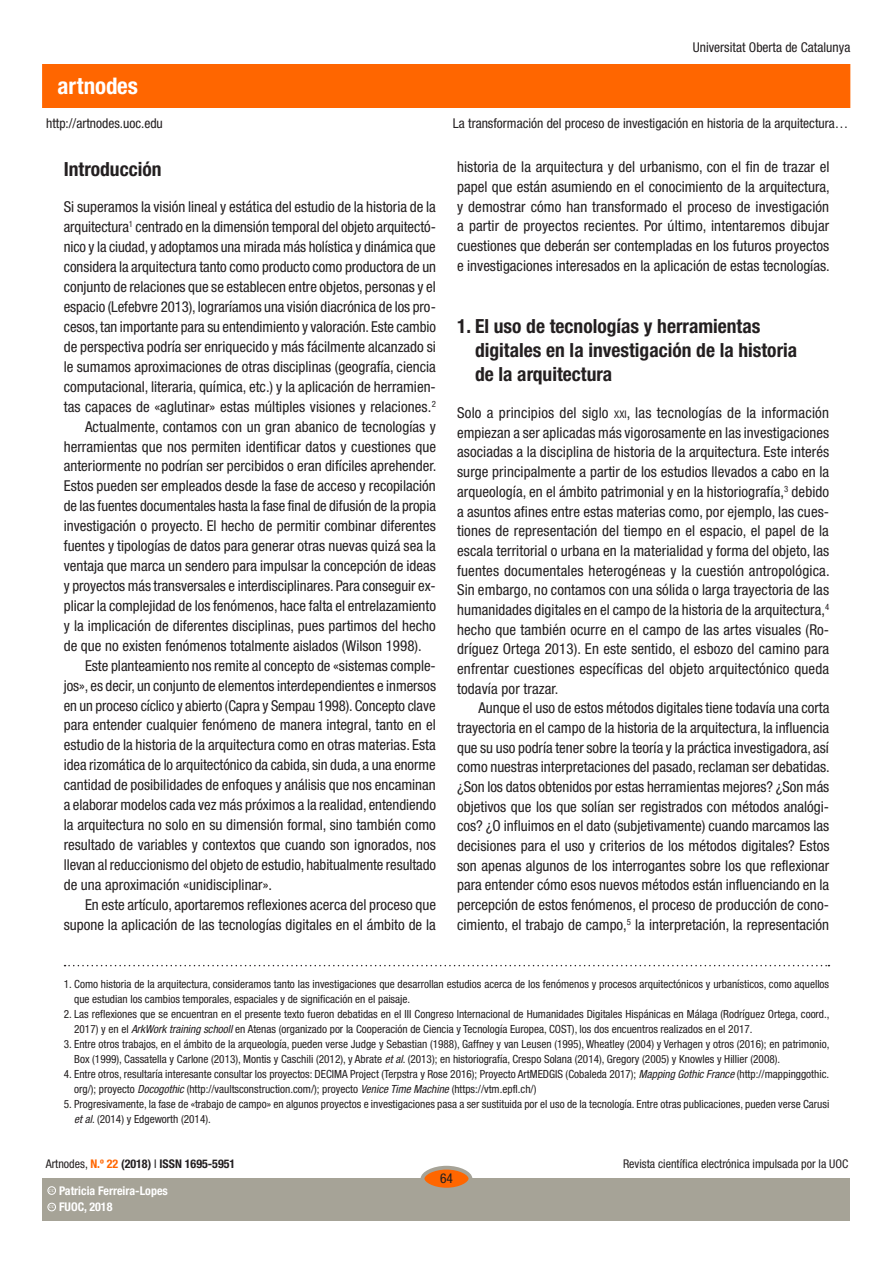
<style>
.page{position:relative;width:893px;height:1263px;background:#fff}
.page>*{position:absolute;margin:0;border:0;box-sizing:border-box;transform-origin:0 0}
.t1{font:700 condensed 22.95px "Helvetica Neue LT Std";color:#fff}
.SUBTITOLS{font:700 condensed 19.5px/24.2px "Helvetica Neue LT Std";color:#231f20}
.text_general{font:condensed 15px/20px "Helvetica Neue LT Std";color:#231f20;text-align:justify}
.text_general_primerp{font:condensed 15px/19.6px "Helvetica Neue LT Std";letter-spacing:.005em;color:#231f20;text-align:justify}
.t2{font:condensed 13.5px "Helvetica Neue LT Std";color:#231f20}
.t3{font:condensed 12px "Helvetica Neue LT Std";color:#231f20}
.t4{font:700 condensed 12px "Helvetica Neue LT Std";color:#231f20}
.t5{font:700 condensed 12px "Helvetica Neue LT Std";color:#fff}
._05_NOTASRESTO{font:condensed 11.25px/15px "Helvetica Neue LT Std";color:#231f20}
._04_NOTAS1{font:condensed 11.25px/15px "Helvetica Neue LT Std";color:#231f20}
.t6{font:600 3.9px "Adobe Caslon Pro";color:#fff}
.s1{font-size:10.5px}
.s2{font-style:italic}
.s3{font-weight:400}
.s4{color:#f60}
</style>
<div class="page">
<div style="left:43px;top:65px;width:807px;height:42px;background:#f60"></div>
<div style="left:43px;top:1178px;width:807px;height:42px;background:#a6a397"></div>
<div style="left:422px;top:1168px;width:48px;height:21px;background:#f60;border-radius:50%"></div>
<div style="left:421px;top:1166px;width:51px;height:25px;border:4px solid #a6a397;border-radius:50%"></div>
<div style="left:48px;top:1203px;width:8px;height:8px;border:1px solid #fff;border-radius:50%"></div>
<div style="left:48px;top:1186px;width:8px;height:8px;border:1px solid #fff;border-radius:50%"></div>
<svg style="left:65px;top:965px;width:764px;height:1px"></svg>
<h1 class="t1" style="left:58px;top:72px;width:82px">artnodes</h1>
<p class="t2" style="left:46px;top:115px;width:118px">http://artnodes.uoc.edu</p>
<p class="SUBTITOLS" style="left:64px;top:156px;width:99px">Introducción</p>
<p class="text_general_primerp" style="left:64px;top:197px;width:374px">Si superamos la visión lineal y estática del estudio de la historia de la arquitectura<sup>1</sup> centrado en la dimensión temporal del objeto arquitectó&shy;nico y la ciudad, y adoptamos una mirada más holística y dinámica que considera la arquitectura tanto como producto como productora de un conjunto de relaciones que se establecen entre objetos, personas y el espacio (Lefebvre 2013), lograríamos una visión diacrónica de los pro&shy;cesos, tan importante para su entendimiento y valoración. Este cambio de perspectiva podría ser enriquecido y más fácilmente alcanzado si le sumamos aproximaciones de otras disciplinas (geografía, ciencia computacional, literaria, química, etc.) y la aplicación de herramien&shy;tas capaces de «aglutinar» estas múltiples visiones y relaciones.<sup>2</sup></p>
<p class="text_general" style="left:64px;top:416px;width:374px;text-indent:21px">Actualmente, contamos con un gran abanico de tecnologías y herramientas que nos permiten identificar datos y cuestiones que anteriormente no podrían ser percibidos o eran difíciles aprehender.<br>Estos pueden ser empleados desde la fase de acceso y recopilación de las fuentes documentales hasta la fase final de difusión de la propia investigación o proyecto. El hecho de permitir combinar diferentes fuentes y tipologías de datos para generar otras nuevas quizá sea la ventaja que marca un sendero para impulsar la concepción de ideas y proyectos más transversales e interdisciplinares. Para conseguir ex&shy;plicar la complejidad de los fenómenos, hace falta el entrelazamiento y la implicación de diferentes disciplinas, pues partimos del hecho de que no existen fenómenos totalmente aislados (Wilson 1998).</p>
<p class="text_general" style="left:64px;top:655px;width:374px;text-indent:21px">Este planteamiento nos remite al concepto de «sistemas comple&shy;jos», es decir, un conjunto de elementos interdependientes e inmersos en un proceso cíclico y abierto (Capra y Sempau 1998). Concepto clave para entender cualquier fenómeno de manera integral, tanto en el estudio de la historia de la arquitectura como en otras materias. Esta idea rizomática de lo arquitectónico da cabida, sin duda, a una enorme cantidad de posibilidades de enfoques y análisis que nos encaminan a elaborar modelos cada vez más próximos a la realidad, entendiendo la arquitectura no solo en su dimensión formal, sino también como resultado de variables y contextos que cuando son ignorados, nos llevan al reduccionismo del objeto de estudio, habitualmente resultado de una aproximación «unidisciplinar».</p>
<p class="text_general" style="left:64px;top:894px;width:374px;text-align:right">En este artículo, aportaremos reflexiones acerca del proceso que supone la aplicación de las tecnologías digitales en el ámbito de la</p>
<p class="t2" style="left:693px;top:40px;width:159px">Universitat Oberta de Catalunya</p>
<p class="t2" style="left:453px;top:115px;width:397px">La transformación del proceso de investigación en historia de la arquitectura…</p>
<p class="text_general" style="left:457px;top:157px;width:374px">historia de la arquitectura y del urbanismo, con el fin de trazar el papel que están asumiendo en el conocimiento de la arquitectura, y demostrar cómo han transformado el proceso de investigación a partir de proyectos recientes. Por último, intentaremos dibujar cuestiones que deberán ser contempladas en los futuros proyectos e investigaciones interesados en la aplicación de estas tecnologías.</p>
<p class="SUBTITOLS" style="left:475px;top:314px;width:324px;text-indent:-18px">1. El uso de tecnologías y herramientas digitales en la investigación de la historia de la arquitectura</p>
<p class="text_general_primerp" style="left:457px;top:403px;width:374px">Solo a principios del siglo <span class="s1">xxi</span>, las tecnologías de la información empiezan a ser aplicadas más vigorosamente en las investigaciones asociadas a la disciplina de historia de la arquitectura. Este interés surge principalmente a partir de los estudios llevados a cabo en la arqueología, en el ámbito patrimonial y en la historiografía,<sup>3</sup> debido a asuntos afines entre estas materias como, por ejemplo, las cues&shy;tiones de representación del tiempo en el espacio, el papel de la escala territorial o urbana en la materialidad y forma del objeto, las fuentes documentales heterogéneas y la cuestión antropológica.<br>Sin embargo, no contamos con una sólida o larga trayectoria de las humanidades digitales en el campo de la historia de la arquitectura,<sup>4 </sup>hecho que también ocurre en el campo de las artes visuales (Ro&shy;dríguez Ortega 2013). En este sentido, el esbozo del camino para enfrentar cuestiones específicas del objeto arquitectónico queda todavía por trazar.</p>
<p class="text_general" style="left:457px;top:698px;width:374px;text-indent:21px">Aunque el uso de estos métodos digitales tiene todavía una corta trayectoria en el campo de la historia de la arquitectura, la influencia que su uso podría tener sobre la teoría y la práctica investigadora, así como nuestras interpretaciones del pasado, reclaman ser debatidas. ¿Son los datos obtenidos por estas herramientas mejores? ¿Son más objetivos que los que solían ser registrados con métodos analógi&shy;cos? ¿O influimos en el dato (subjetivamente) cuando marcamos las decisiones para el uso y criterios de los métodos digitales? Estos son apenas algunos de los interrogantes sobre los que reflexionar para entender cómo esos nuevos métodos están influenciando en la percepción de estos fenómenos, el proceso de producción de cono&shy;cimiento, el trabajo de campo,<sup>5</sup> la interpretación, la representación</p>
<p class="_04_NOTAS1" style="left:74px;top:976px;width:756px;text-indent:-10px">1. Como historia de la arquitectura, consideramos tanto las investigaciones que desarrollan estudios acerca de los fenómenos y procesos arquitectónicos y urbanísticos, como aquellos que estudian los cambios temporales, espaciales y de significación en el paisaje.</p>
<p class="_05_NOTASRESTO" style="left:74px;top:1006px;width:757px;text-indent:-10px">2. Las reflexiones que se encuentran en el presente texto fueron debatidas en el III Congreso Internacional de Humanidades Digitales Hispánicas en Málaga (Rodríguez Ortega, coord.,<br>2017) y en el <span class="s2">ArkWork training schooll</span> en Atenas (organizado por la Cooperación de Ciencia y Tecnología Europea, COST), los dos encuentros realizados en el 2017.</p>
<p class="_05_NOTASRESTO" style="left:74px;top:1036px;width:757px;text-indent:-10px">3. Entre otros trabajos, en el ámbito de la arqueología, pueden verse Judge y Sebastian (1988), Gaffney y van Leusen (1995), Wheatley (2004) y Verhagen y otros (2016); en patrimonio,<br>Box (1999), Cassatella y Carlone (2013), Montis y Caschili (2012), y Abrate <span class="s2">et al</span>. (2013); en historiografía, Crespo Solana (2014), Gregory (2005) y Knowles y Hillier (2008).</p>
<p class="_05_NOTASRESTO" style="left:74px;top:1066px;width:756px;text-indent:-10px">4. Entre otros, resultaría interesante consultar los proyectos: DECIMA Project (Terpstra y Rose 2016); Proyecto ArtMEDGIS (Cobaleda 2017); <span class="s2">Mapping Gothic France</span> (http://mappinggothic. org/); proyecto <span class="s2">Docogothic</span> (http://vaultsconstruction.com/); proyecto <span class="s2">Venice Time Machine</span> (https://vtm.epfl.ch/)</p>
<p class="_05_NOTASRESTO" style="left:74px;top:1096px;width:757px;text-indent:-10px">5. Progresivamente, la fase de «trabajo de campo» en algunos proyectos e investigaciones pasa a ser sustituida por el uso de la tecnología. Entre otras publicaciones, pueden verse Carusi <span class="s2">et al</span>. (2014) y Edgeworth (2014).</p>
<p class="t4" style="left:46px;top:1157px;width:191px"><span class="s3">Artnodes,</span> <span class="s4">N.º 22</span> (2018) <span class="s3">I</span> ISSN 1695-5951</p>
<p class="t6" style="left:49px;top:1205px;width:7px">CC</p>
<p class="t5" style="left:59px;top:1200px;width:55px">FUOC, 2018</p>
<p class="t5" style="left:59px;top:1183px;width:110px">Patricia Ferreira-Lopes</p>
<p class="t6" style="left:49px;top:1188px;width:7px">CC</p>
<p class="t2" style="left:440px;top:1171px;width:14px">64</p>
<p class="t3" style="left:623px;top:1157px;width:227px">Revista científica electrónica impulsada por la UOC</p>
</div>
